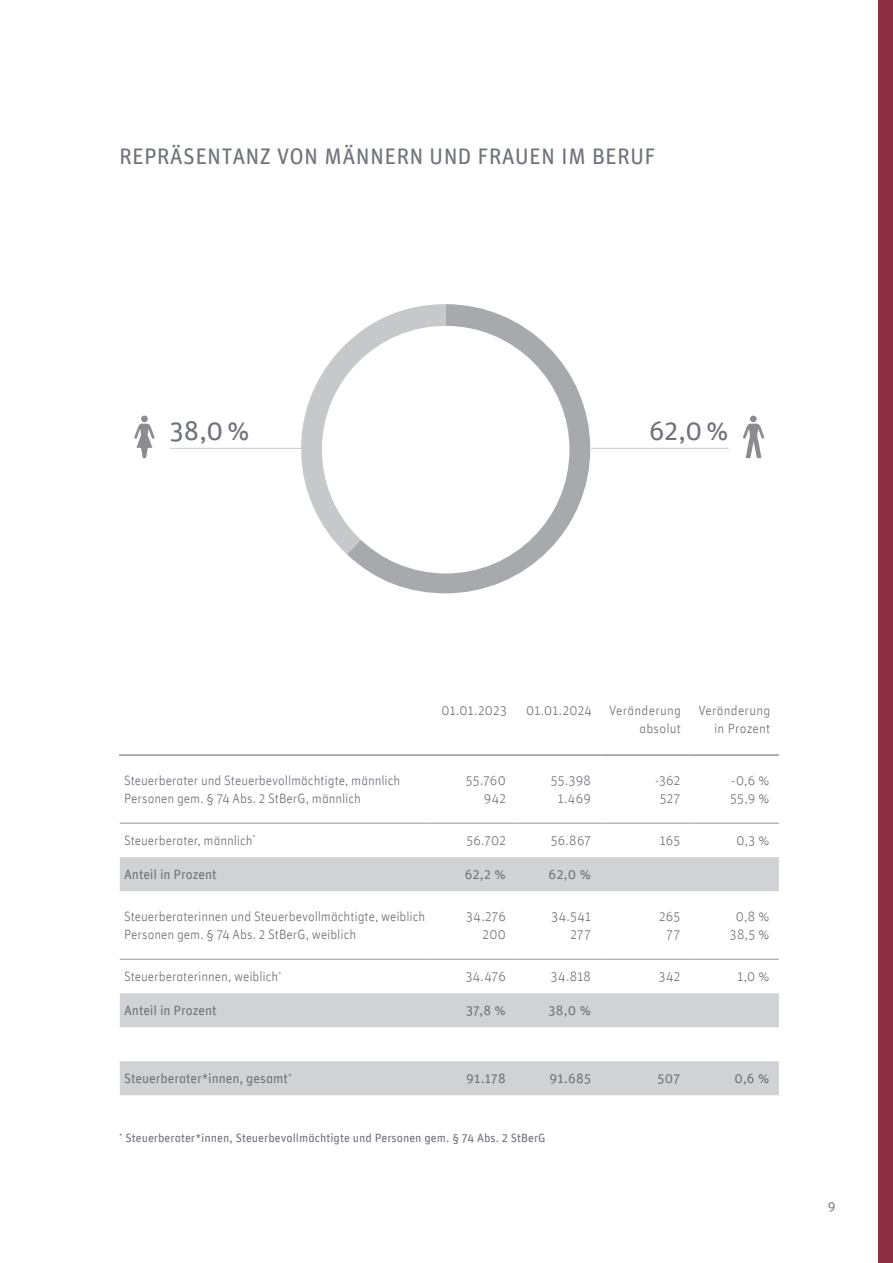
<style>
.page{position:relative;width:893px;height:1263px;background:#fff}
.page>*{position:absolute;margin:0;border:0;box-sizing:border-box;transform-origin:0 0}
.t1{font:27px "Unit Regular Alternate";color:#70737b}
.t2{font:22.5px "Unit Regular Alternate";letter-spacing:.01em;color:#70737b}
.t3{font:13.5px/18px "Unit Light Alternate";color:#70737b;text-align:right}
.t4{font:13.5px "Unit Regular Alternate";letter-spacing:-.005em;color:#70737b}
.t5{font:13.5px "Unit Regular Alternate";color:#7c7e84}
.t6{font:12px "Unit Regular Alternate";color:#70737b}
</style>
<div class="page">
<div style="left:878px;top:0;width:15px;height:1263px;background:#8d2f45"></div>
<svg style="left:120px;top:857px;width:659px;height:238px"></svg>
<hr style="left:120px;top:823px;width:310px;height:1px;background:#939598">
<hr style="left:430px;top:823px;width:85px;height:1px;background:#939598">
<hr style="left:515px;top:823px;width:85px;height:1px;background:#939598">
<hr style="left:600px;top:823px;width:90px;height:1px;background:#939598">
<hr style="left:690px;top:823px;width:89px;height:1px;background:#939598">
<hr style="left:119px;top:754px;width:311px;height:2px;background:#939598">
<hr style="left:430px;top:754px;width:85px;height:2px;background:#939598">
<hr style="left:515px;top:754px;width:85px;height:2px;background:#939598">
<hr style="left:600px;top:754px;width:90px;height:2px;background:#939598">
<hr style="left:690px;top:754px;width:89px;height:2px;background:#939598">
<hr style="left:120px;top:959px;width:310px;height:1px;background:#939598">
<hr style="left:430px;top:959px;width:85px;height:1px;background:#939598">
<hr style="left:515px;top:959px;width:85px;height:1px;background:#939598">
<hr style="left:600px;top:959px;width:90px;height:1px;background:#939598">
<hr style="left:690px;top:959px;width:89px;height:1px;background:#939598">
<svg style="left:301px;top:343px;width:46px;height:211px"></svg>
<svg style="left:347px;top:304px;width:243px;height:289px"></svg>
<hr style="left:591px;top:448px;width:137px;height:1px;background:#c7c8ca">
<hr style="left:170px;top:448px;width:136px;height:1px;background:#c7c8ca">
<svg style="left:134px;top:416px;width:20px;height:42px"></svg>
<svg style="left:743px;top:416px;width:21px;height:42px"></svg>
<div style="left:322px;top:326px;width:247px;height:247px;background:#fff;border-radius:50%"></div>
<h2 class="t2" style="left:119px;top:143px;width:538px">REPRÄSENTANZ VON MÄNNERN UND FRAUEN IM BERUF</h2>
<h1 class="t1" style="left:170px;top:414px;width:81px">38,0 %</h1>
<h1 class="t1" style="left:649px;top:414px;width:81px">62,0 %</h1>
<p class="t3" style="left:441px;top:701px;width:67px">01.01.2023</p>
<p class="t3" style="left:526px;top:701px;width:67px">01.01.2024</p>
<p class="t3" style="left:609px;top:701px;width:74px">Veränderung absolut</p>
<p class="t3" style="left:698px;top:701px;width:74px">Veränderung in Prozent</p>
<p class="t3" style="left:124px;top:771px;width:278px;text-align:left">Steuerberater und Steuerbevollmächtigte, männlich<br>Personen gem. § 74 Abs. 2 StBerG, männlich</p>
<p class="t3" style="left:466px;top:771px;width:41px">55.760<br>942</p>
<p class="t3" style="left:551px;top:771px;width:42px;text-align:center">55.398<br>1.469</p>
<p class="t3" style="left:655px;top:771px;width:27px;text-align:center">-362<br>527</p>
<p class="t3" style="left:730px;top:771px;width:41px;text-align:left">-0,6 %<br>55,9 %</p>
<p class="t3" style="left:124px;top:831px;width:133px">Steuerberater, männlich<sup>*</sup></p>
<p class="t3" style="left:466px;top:831px;width:41px">56.702</p>
<p class="t3" style="left:551px;top:831px;width:42px">56.867</p>
<p class="t3" style="left:660px;top:831px;width:22px">165</p>
<p class="t3" style="left:736px;top:831px;width:35px">0,3 %</p>
<p class="t4" style="left:124px;top:866px;width:94px">Anteil in Prozent</p>
<p class="t4" style="left:465px;top:866px;width:43px">62,2 %</p>
<p class="t4" style="left:549px;top:866px;width:44px">62,0 %</p>
<p class="t3" style="left:124px;top:907px;width:303px;text-align:left">Steuerberaterinnen und Steuerbevollmächtigte, weiblich<br>Personen gem. § 74 Abs. 2 StBerG, weiblich</p>
<p class="t3" style="left:466px;top:907px;width:41px">34.276<br>200</p>
<p class="t3" style="left:551px;top:907px;width:41px">34.541<br>277</p>
<p class="t3" style="left:659px;top:907px;width:23px;text-align:center">265<br>77</p>
<p class="t3" style="left:730px;top:907px;width:41px;text-align:center">0,8 %<br>38,5 %</p>
<p class="t3" style="left:124px;top:967px;width:159px">Steuerberaterinnen, weiblich<sup>*</sup></p>
<p class="t3" style="left:466px;top:967px;width:42px">34.476</p>
<p class="t3" style="left:551px;top:967px;width:41px">34.818</p>
<p class="t3" style="left:659px;top:967px;width:23px">342</p>
<p class="t3" style="left:737px;top:967px;width:34px">1,0 %</p>
<p class="t4" style="left:124px;top:1002px;width:94px">Anteil in Prozent</p>
<p class="t4" style="left:466px;top:1002px;width:41px">37,8 %</p>
<p class="t4" style="left:548px;top:1002px;width:44px">38,0 %</p>
<p class="t4" style="left:124px;top:1070px;width:169px">Steuerberater*innen, gesamt<sup>*</sup></p>
<p class="t4" style="left:466px;top:1070px;width:41px">91.178</p>
<p class="t4" style="left:549px;top:1070px;width:43px">91.685</p>
<p class="t4" style="left:657px;top:1070px;width:24px">507</p>
<p class="t4" style="left:734px;top:1070px;width:37px">0,6 %</p>
<p class="t6" style="left:119px;top:1131px;width:428px"><sup>*</sup> Steuerberater*innen, Steuerbevollmächtigte und Personen gem. § 74 Abs. 2 StBerG</p>
<p class="t5" style="left:828px;top:1198px;width:9px">9</p>
</div>
